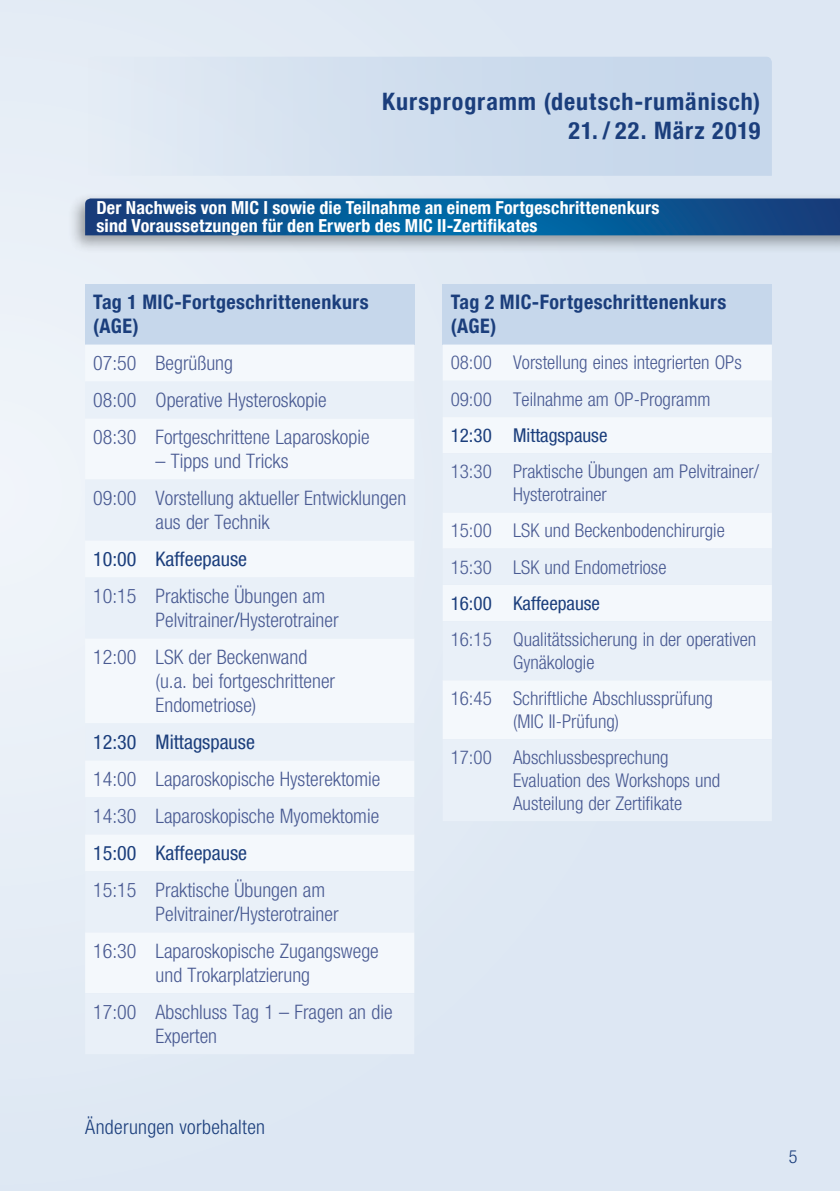
<style>
.page{position:relative;width:840px;height:1191px;background:#fff}
.page>*{position:absolute;margin:0;border:0;box-sizing:border-box;transform-origin:0 0}
.t1{font:700 condensed 24px "KS Helvetica Neue";letter-spacing:.04em;color:#1b3e7c}
.t2{font:300 condensed 20px/24px "KS Helvetica Neue";color:#495a92}
.t3{font:700 condensed 20px/24px "KS Helvetica Neue";letter-spacing:.025em;color:#1b3e7c}
.t4{font:condensed 20px "KS Helvetica Neue";color:#1b3e7c}
.t5{font:300 condensed 20px "KS Helvetica Neue";letter-spacing:.015em;color:#1b3e7c}
.t6{font:300 condensed 19px/22.8px "KS Helvetica Neue";color:#495a92}
.t7{font:condensed 19px "KS Helvetica Neue";color:#1b3e7c}
.t8{font:700 condensed 18px/18px "KS Helvetica Neue";letter-spacing:.01em;color:#fff}
.t9{font:300 condensed 18px "KS Helvetica Neue";color:#1b3e7c}
.s1{color:#1b3e7c}
</style>
<div class="page">
<div style="left:0;top:0;width:839px;height:1191px;background:linear-gradient(to right,#e5ecf5,#dbe5f2)"></div>
<div style="left:85px;top:283px;width:329px;height:61px;background:#c6d7eb"></div>
<div style="left:85px;top:344px;width:329px;height:37px;background:#f4f8fc"></div>
<svg style="left:85px;top:381px;width:329px;height:673px;fill:#e9f0f8"></svg>
<div style="left:442px;top:283px;width:329px;height:61px;background:#c6d7eb"></div>
<div style="left:442px;top:344px;width:329px;height:37px;background:#f4f8fc"></div>
<svg style="left:442px;top:381px;width:329px;height:440px;fill:#e9f0f8"></svg>
<svg style="left:85px;top:57px;width:686px;height:119px;background:#d1deee"></svg>
<div style="left:67px;top:192px;width:772px;height:61px;background:#1d1d1b;opacity:.4"></div>
<svg style="left:85px;top:198px;width:754px;height:37px;background:#0d5693"></svg>
<p class="t1" style="left:382px;top:87px;width:379px">Kursprogramm (deutsch-rumänisch)</p>
<p class="t1" style="left:568px;top:116px;width:193px">21. / 22. März 2019</p>
<p class="t8" style="left:96px;top:199px;width:564px">Der Nachweis von MIC I sowie die Teilnahme an einem Fortgeschrittenenkurs sind Voraussetzungen für den Erwerb des MIC II-Zertifikates</p>
<p class="t3" style="left:93px;top:290px;width:277px">Tag 1 MIC-Fortgeschrittenenkurs (AGE)</p>
<p class="t2" style="left:93px;top:344px;width:278px;line-height:37px">07:50 Begrüßung<br>08:00 Operative Hysteroskopie<br>08:30 Fortgeschrittene Laparoskopie</p>
<p class="t2" style="left:93px;top:442px;width:314px;line-height:37px;text-indent:62px">– Tipps und Tricks<br>09:00 Vorstellung aktueller Entwicklungen</p>
<p class="t2" style="left:155px;top:510px;width:115px">aus der Technik</p>
<p class="t4" style="left:93px;top:547px;width:155px">10:00 Kaffeepause</p>
<p class="t2" style="left:155px;top:584px;width:184px;text-indent:-62px">10:15 Praktische Übungen am<br>Pelvitrainer<span class="s1">/</span>Hysterotrainer</p>
<p class="t2" style="left:155px;top:645px;width:181px;text-indent:-62px">12:00 LSK der Beckenwand (u.a. bei fortgeschrittener<br>Endometriose)</p>
<p class="t4" style="left:93px;top:730px;width:163px">12:30 Mittagspause</p>
<p class="t2" style="left:93px;top:760px;width:288px;line-height:37px">14:00 Laparoskopische Hysterektomie<br>14:30 Laparoskopische Myomektomie</p>
<p class="t4" style="left:93px;top:841px;width:155px">15:00 Kaffeepause</p>
<p class="t2" style="left:155px;top:877px;width:184px;text-indent:-62px">15:15 Praktische Übungen am<br>Pelvitrainer<span class="s1">/</span>Hysterotrainer</p>
<p class="t2" style="left:93px;top:938px;width:287px;text-align:center">16:30 Laparoskopische Zugangswege und Trokarplatzierung</p>
<p class="t2" style="left:155px;top:999px;width:238px;text-indent:-62px">17:00 Abschluss Tag 1 – Fragen an die<br>Experten</p>
<p class="t5" style="left:85px;top:1115px;width:181px">Änderungen vorbehalten</p>
<p class="t3" style="left:450px;top:290px;width:277px">Tag 2 MIC-Fortgeschrittenenkurs (AGE)</p>
<p class="t6" style="left:450px;top:344px;width:292px;line-height:36.2px">08:00 Vorstellung eines integrierten OPs<br>09:00 Teilnahme am OP-Programm</p>
<p class="t7" style="left:450px;top:424px;width:158px">12:30 Mittagspause</p>
<p class="t6" style="left:513px;top:460px;width:247px;text-indent:-62px">13:30 Praktische Übungen am Pelvitrainer/<br>Hysterotrainer</p>
<p class="t6" style="left:450px;top:512px;width:275px;line-height:36.2px">15:00 LSK und Beckenbodenchirurgie<br>15:30 LSK und Endometriose</p>
<p class="t7" style="left:450px;top:592px;width:151px">16:00 Kaffeepause</p>
<p class="t6" style="left:513px;top:628px;width:244px;text-indent:-62px">16:15 Qualitätssicherung in der operativen<br>Gynäkologie</p>
<p class="t6" style="left:513px;top:687px;width:201px;text-indent:-62px">16:45 Schriftliche Abschlussprüfung (MIC II-Prüfung)</p>
<p class="t6" style="left:513px;top:746px;width:209px;text-indent:-62px">17:00 Abschlussbesprechung<br>Evaluation des Workshops und<br>Austeilung der Zertifikate</p>
<p class="t9" style="left:788px;top:1146px;width:10px">5</p>
</div>
